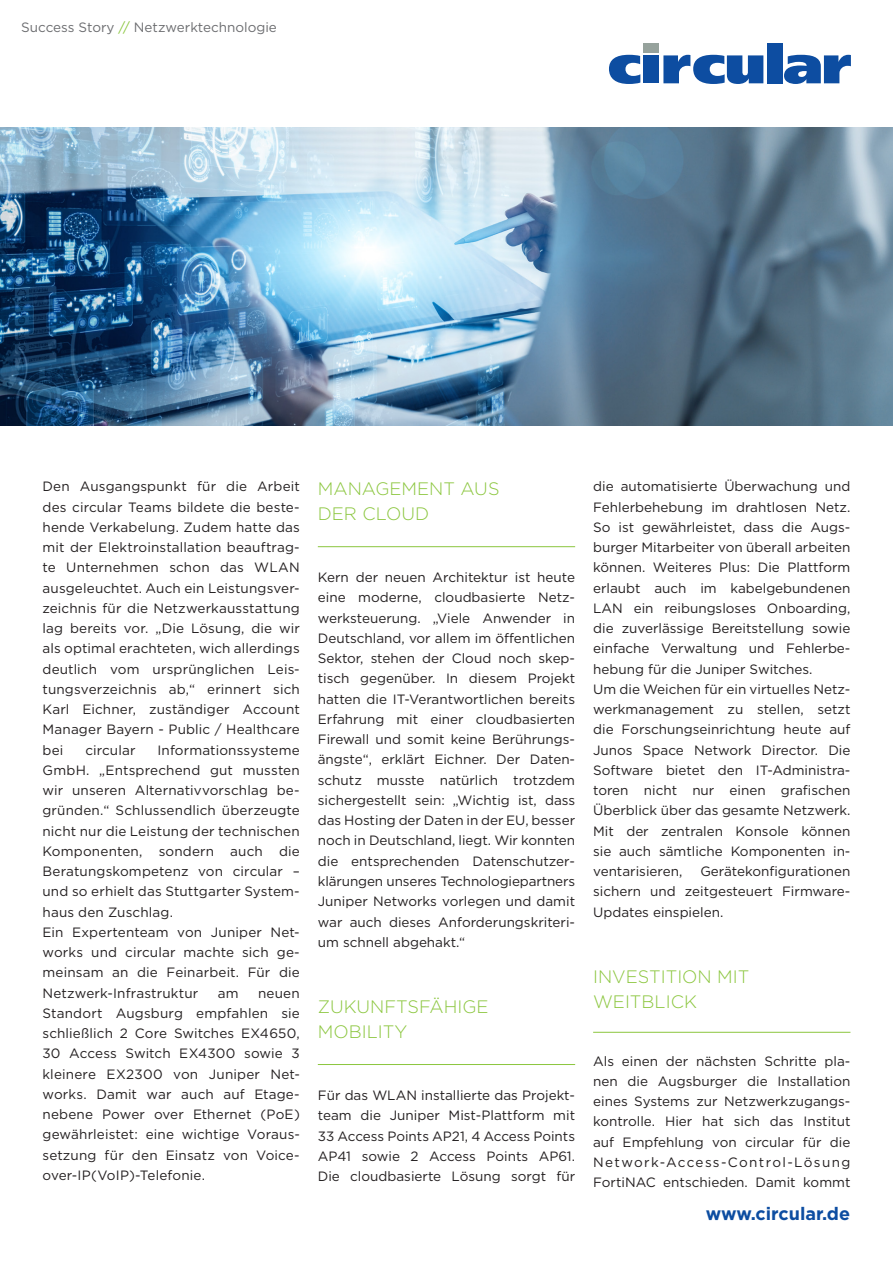
<style>
.page{position:relative;width:893px;height:1263px;background:#fff}
.page>*{position:absolute;margin:0;border:0;box-sizing:border-box;transform-origin:0 0}
.t1{font:300 18px/25.5px "Gotham";color:#8bc63e}
.t2{font:700 18px "Gotham";color:#0d4da1}
.t3{font:13.5px/20.2px "Gotham";color:#231f20;text-align:justify}
.t4{font:13.5px "Gotham";color:#6c6d70}
.s1{color:#8bc63e}
</style>
<div class="page">
<svg style="left:609px;top:55px;width:31px;height:29px"></svg>
<div style="left:643px;top:43px;width:16px;height:9px;background:#96a29c"></div>
<div style="left:643px;top:55px;width:16px;height:28px;background:#0d4da1"></div>
<svg style="left:663px;top:55px;width:100px;height:29px"></svg>
<div style="left:767px;top:43px;width:16px;height:40px;background:#0d4da1"></div>
<svg style="left:784px;top:55px;width:67px;height:29px"></svg>
<img style="left:0;top:128px;width:893px;height:297px">
<hr style="left:318px;top:546px;width:257px;height:1px;background:#8bc63e">
<hr style="left:318px;top:1064px;width:257px;height:1px;background:#8bc63e">
<hr style="left:593px;top:1032px;width:257px;height:1px;background:#8bc63e">
<p class="t4" style="left:21px;top:19px;width:257px">Success Story <span class="s1">//</span> Netzwerktechnologie</p>
<p class="t3" style="left:43px;top:476px;width:259px">Den Ausgangspunkt für die Arbeit des circular Teams bildete die beste&shy;hende Verkabelung. Zudem hatte das mit der Elektroinstallation beauftrag&shy;te Unternehmen schon das WLAN ausgeleuchtet. Auch ein Leistungsver&shy;zeichnis für die Netzwerkausstattung lag bereits vor. „Die Lösung, die wir als optimal erachteten, wich allerdings deutlich vom ursprünglichen Leis&shy;tungsverzeichnis ab,“ erinnert sich Karl Eichner, zuständiger Account Manager Bayern - Public / Healthcare bei</p>
<p class="t3" style="left:43px;top:739px;width:259px;text-indent:115px">Informationssysteme GmbH. „Entsprechend gut mussten wir unseren Alternativvorschlag be&shy;gründen.“ Schlussendlich überzeugte nicht nur die Leistung der technischen Komponenten, sondern auch die Beratungskompetenz von circular – und so erhielt das Stuttgarter System&shy;haus den Zuschlag.</p>
<p class="t3" style="left:43px;top:922px;width:259px">Ein Expertenteam von Juniper Net&shy;works und circular machte sich ge&shy;meinsam an die Feinarbeit. Für die Netzwerk-Infrastruktur</p>
<p class="t3" style="left:85px;top:739px;width:52px">circular</p>
<p class="t3" style="left:43px;top:982px;width:259px;text-indent:216px">neuen Standort Augsburg empfahlen sie schließlich 2 Core Switches EX4650, 30 Access Switch EX4300 sowie 3 kleinere EX2300 von Juniper Net&shy;works. Damit war auch auf Etage&shy;nebene Power over Ethernet (PoE) gewährleistet: eine wichtige Voraus&shy;setzung für den Einsatz von Voice&shy;over-IP(VoIP)-Telefonie.</p>
<p class="t3" style="left:218px;top:982px;width:22px">am</p>
<p class="t1" style="left:318px;top:475px;width:183px">MANAGEMENT AUS<br>DER CLOUD</p>
<p class="t3" style="left:318px;top:567px;width:259px">Kern der neuen Architektur ist heute eine moderne, cloudbasierte Netz&shy;werksteuerung. „Viele Anwender in Deutschland, vor allem im öffentlichen Sektor, stehen der Cloud noch skep&shy;tisch gegenüber. In diesem Projekt hatten die IT-Verantwortlichen bereits Erfahrung mit einer cloudbasierten Firewall und somit keine Berührungs&shy;ängste“, erklärt Eichner. Der Daten&shy;schutz musste natürlich trotzdem sichergestellt sein: „Wichtig ist, dass das Hosting der Daten in der EU, besser noch in Deutschland, liegt. Wir konnten die entsprechenden Datenschutzer&shy;klärungen unseres Technologiepartners Juniper Networks vorlegen und damit war auch dieses Anforderungskriteri&shy;um schnell abgehakt.“</p>
<p class="t1" style="left:318px;top:993px;width:172px">ZUKUNFTSFÄHIGE<br>MOBILITY</p>
<p class="t3" style="left:318px;top:1085px;width:259px">Für das WLAN installierte das Projekt&shy;team die Juniper Mist-Plattform mit 33 Access Points AP21, 4 Access Points AP41 sowie 2 Access Points AP61.<br>Die cloudbasierte Lösung sorgt für</p>
<p class="t3" style="left:593px;top:476px;width:259px">die automatisierte Überwachung und Fehlerbehebung im drahtlosen Netz.<br>So ist gewährleistet, dass die Augs&shy;burger Mitarbeiter von überall arbeiten können. Weiteres Plus: Die Plattform erlaubt auch im kabelgebundenen LAN ein reibungsloses Onboarding, die zuverlässige Bereitstellung sowie einfache Verwaltung und Fehlerbe&shy;hebung für die Juniper Switches.</p>
<p class="t3" style="left:593px;top:679px;width:259px">Um die Weichen für ein virtuelles Netz&shy;werkmanagement zu stellen, setzt die Forschungseinrichtung heute auf Junos Space Network Director. Die Software bietet den IT-Administra&shy;toren nicht nur einen grafischen Überblick über das gesamte Netzwerk.<br>Mit der zentralen Konsole können sie auch sämtliche Komponenten in&shy;ventarisieren,</p>
<p class="t3" style="left:593px;top:861px;width:259px;text-indent:107px">Gerätekonfigurationen sichern und zeitgesteuert Firmware-Updates einspielen.</p>
<p class="t1" style="left:593px;top:963px;width:158px">INVESTITION MIT<br>WEITBLICK</p>
<p class="t3" style="left:593px;top:1050px;width:259px">Als einen der nächsten Schritte pla&shy;nen die Augsburger die Installation eines Systems zur Netzwerkzugangs&shy;kontrolle. Hier hat sich das Institut auf Empfehlung von circular für die Network-Access-Control-Lösung FortiNAC entschieden. Damit kommt</p>
<p class="t2" style="left:706px;top:1202px;width:146px">www.circular.de</p>
</div>
